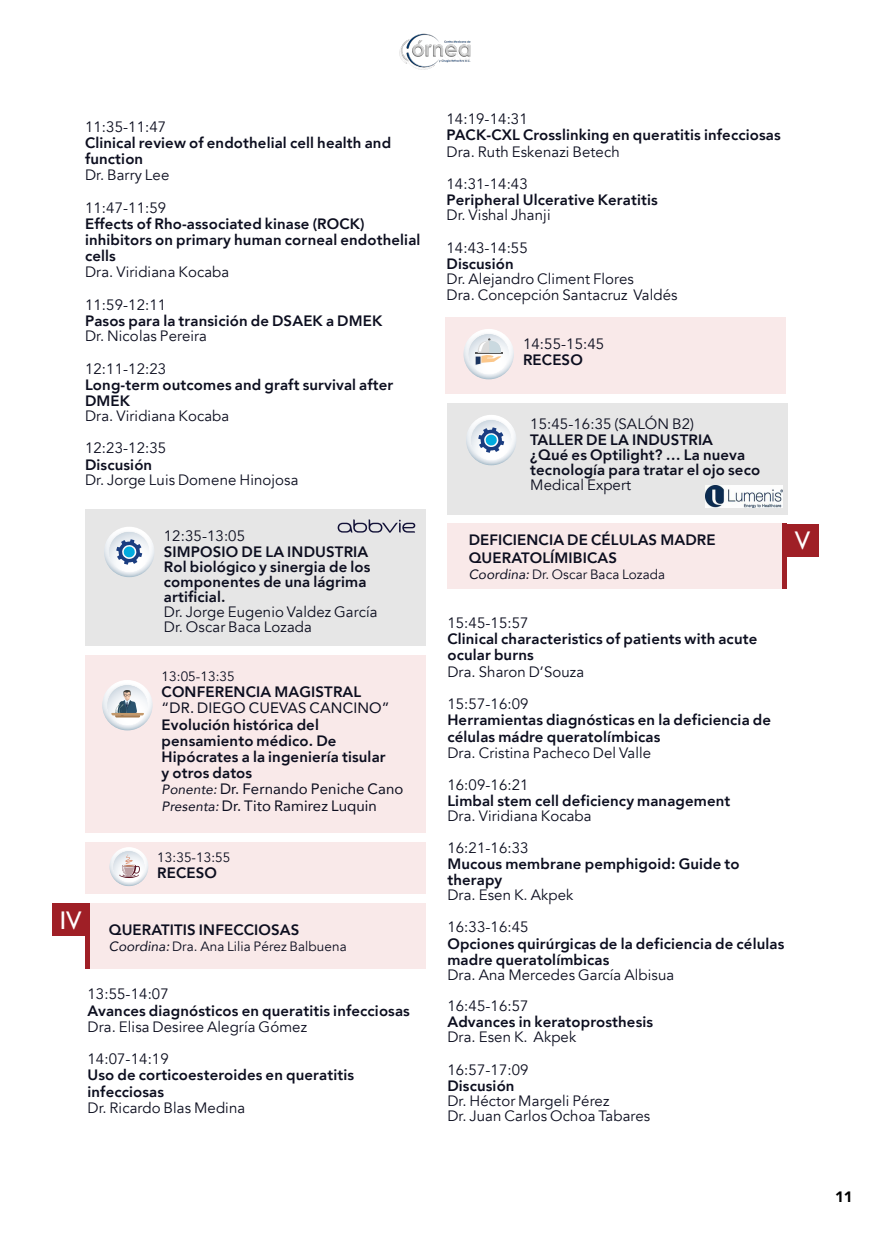
<style>
.page{position:relative;width:893px;height:1234px;background:#fff}
.page>*{position:absolute;margin:0;border:0;box-sizing:border-box;transform-origin:0 0}
.t1{font:25.5px "Gill Sans";color:#fff}
.t2{font:800 15px/16.2px "Avenir";letter-spacing:.01em;color:#0c0e1f}
.t3{font:15px/32.4px "Avenir";letter-spacing:.01em;color:#0c0e1f}
.t4{font:15px "Avenir";letter-spacing:.01em;color:#0c0e1f}
.t5{font:900 15px "Avenir";color:#000}
.t6{font:13.5px "Avenir";letter-spacing:.01em;color:#0c0e1f}
.s1{font-weight:400;font-style:italic;font-size:13.5px}
.s2{font-weight:400}
.s3{font-style:italic}
</style>
<div class="page">
<img style="left:400px;top:33px;width:71px;height:36px">
<div style="left:445px;top:317px;width:341px;height:76px;background:#f9e9e9"></div>
<svg style="left:464px;top:329px;width:50px;height:50px"></svg>
<div style="left:447px;top:523px;width:339px;height:65px;background:#f9e9e9"></div>
<div style="left:782px;top:523px;width:5px;height:65px;background:#9f1f26"></div>
<div style="left:787px;top:524px;width:32px;height:32px;background:#9f1f26"></div>
<div style="left:85px;top:842px;width:341px;height:51px;background:#f9e9e9"></div>
<div style="left:85px;top:655px;width:341px;height:177px;background:#f9e9e9"></div>
<div style="left:85px;top:903px;width:341px;height:65px;background:#f9e9e9"></div>
<div style="left:85px;top:903px;width:5px;height:65px;background:#9f1f26"></div>
<div style="left:53px;top:903px;width:32px;height:32px;background:#9f1f26"></div>
<svg style="left:110px;top:847px;width:38px;height:38px"></svg>
<svg style="left:102px;top:680px;width:50px;height:50px"></svg>
<div style="left:85px;top:509px;width:341px;height:136px;background:#e6e6e6"></div>
<svg style="left:104px;top:527px;width:50px;height:50px"></svg>
<svg style="left:338px;top:519px;width:77px;height:13px"></svg>
<div style="left:447px;top:404px;width:341px;height:111px;background:#e6e6e6"></div>
<svg style="left:466px;top:415px;width:50px;height:50px"></svg>
<img style="left:706px;top:486px;width:76px;height:21px">
<p class="t3" style="left:85px;top:110px;width:83px">11:35-11:47</p>
<p class="t2" style="left:85px;top:134px;width:308px">Clinical review of endothelial cell health and function</p>
<p class="t3" style="left:85px;top:159px;width:86px">Dr. Barry Lee<br>11:47-11:59</p>
<p class="t2" style="left:85px;top:215px;width:337px">Effects of Rho-associated kinase (ROCK) inhibitors on primary human corneal endothelial cells</p>
<p class="t3" style="left:85px;top:256px;width:146px">Dra. Viridiana Kocaba<br>11:59-12:11</p>
<p class="t2" style="left:85px;top:313px;width:299px">Pasos para la transición de DSAEK a DMEK</p>
<p class="t3" style="left:85px;top:320px;width:124px">Dr. Nicolas Pereira<br>12:11-12:23</p>
<p class="t2" style="left:85px;top:376px;width:310px">Long-term outcomes and graft survival after<br>DMEK</p>
<p class="t3" style="left:85px;top:400px;width:146px">Dra. Viridiana Kocaba<br>12:23-12:35</p>
<p class="t2" style="left:85px;top:456px;width:69px">Discusión</p>
<p class="t3" style="left:85px;top:463px;width:215px">Dr. Jorge Luis Domene Hinojosa</p>
<p class="t3" style="left:164px;top:519px;width:83px">12:35-13:05</p>
<p class="t2" style="left:164px;top:544px;width:208px;line-height:15px">SIMPOSIO DE LA INDUSTRIA<br>Rol biológico y sinergia de los componentes de una lágrima artificial.</p>
<p class="t3" style="left:164px;top:604px;width:215px;line-height:15px">Dr. Jorge Eugenio Valdez García<br>Dr. Oscar Baca Lozada</p>
<p class="t6" style="left:162px;top:668px;width:75px">13:05-13:35</p>
<p class="t2" style="left:162px;top:683px;width:201px">CONFERENCIA MAGISTRAL</p>
<p class="t4" style="left:162px;top:696px;width:230px">“DR. DIEGO CUEVAS CANCINO”</p>
<p class="t2" style="left:162px;top:716px;width:243px">Evolución histórica del pensamiento médico. De<br>Hipócrates a la ingeniería tisular<br>y otros datos<br><span class="s1">Ponente:</span> <span class="s2">Dr. Fernando Peniche Cano<br></span><span class="s1">Presenta:</span> <span class="s2">Dr. Tito Ramirez Luquin</span></p>
<p class="t6" style="left:157px;top:849px;width:75px">13:35-13:55</p>
<p class="t2" style="left:157px;top:864px;width:61px">RECESO</p>
<h1 class="t1" style="left:60px;top:905px;width:23px">IV</h1>
<p class="t2" style="left:109px;top:921px;width:192px">QUERATITIS INFECCIOSAS</p>
<p class="t6" style="left:109px;top:937px;width:239px"><span class="s3">Coordina:</span> Dra. Ana Lilia Pérez Balbuena</p>
<p class="t3" style="left:88px;top:978px;width:83px">13:55-14:07</p>
<p class="t2" style="left:88px;top:1002px;width:324px">Avances diagnósticos en queratitis infecciosas</p>
<p class="t3" style="left:88px;top:1010px;width:221px">Dra. Elisa Desiree Alegría Gómez<br>14:07-14:19</p>
<p class="t2" style="left:88px;top:1066px;width:268px">Uso de corticoesteroides en queratitis infecciosas</p>
<p class="t3" style="left:88px;top:1091px;width:159px">Dr. Ricardo Blas Medina</p>
<p class="t3" style="left:446px;top:103px;width:83px">14:19-14:31</p>
<p class="t2" style="left:446px;top:127px;width:336px">PACK-CXL Crosslinking en queratitis infecciosas</p>
<p class="t3" style="left:446px;top:135px;width:175px">Dra. Ruth Eskenazi Betech<br>14:31-14:43</p>
<p class="t2" style="left:446px;top:192px;width:213px">Peripheral Ulcerative Keratitis</p>
<p class="t3" style="left:446px;top:199px;width:106px">Dr. Vishal Jhanji<br>14:43-14:55</p>
<p class="t2" style="left:446px;top:255px;width:69px">Discusión</p>
<p class="t3" style="left:446px;top:271px;width:233px;line-height:16.2px">Dr. Alejandro Climent Flores<br>Dra. Concepción Santacruz Valdés</p>
<p class="t3" style="left:523px;top:327px;width:83px">14:55-15:45</p>
<p class="t2" style="left:523px;top:351px;width:61px">RECESO</p>
<p class="t3" style="left:530px;top:407px;width:165px">15:45-16:35 (SALÓN B2)</p>
<p class="t2" style="left:530px;top:432px;width:231px;line-height:15px">TALLER DE LA INDUSTRIA<br>¿Qué es Optilight? … La nueva tecnología para tratar el ojo seco</p>
<p class="t3" style="left:530px;top:469px;width:102px">Medical Expert</p>
<p class="t2" style="left:469px;top:531px;width:248px;line-height:18px">DEFICIENCIA DE CÉLULAS MADRE<br>QUERATOLÍMIBICAS</p>
<p class="t6" style="left:469px;top:566px;width:198px"><span class="s3">Coordina:</span> Dr. Oscar Baca Lozada</p>
<p class="t3" style="left:447px;top:607px;width:83px">15:45-15:57</p>
<p class="t2" style="left:447px;top:631px;width:311px">Clinical characteristics of patients with acute ocular burns</p>
<p class="t3" style="left:447px;top:655px;width:138px">Dra. Sharon D’Souza<br>15:57-16:09</p>
<p class="t2" style="left:447px;top:712px;width:325px">Herramientas diagnósticas en la deficiencia de células mádre queratolímbicas</p>
<p class="t3" style="left:447px;top:736px;width:205px">Dra. Cristina Pacheco Del Valle<br>16:09-16:21</p>
<p class="t2" style="left:447px;top:793px;width:285px">Limbal stem cell deficiency management</p>
<p class="t3" style="left:447px;top:800px;width:146px;line-height:31.2px">Dra. Viridiana Kocaba<br>16:21-16:33</p>
<p class="t2" style="left:447px;top:855px;width:294px">Mucous membrane pemphigoid: Guide to therapy</p>
<p class="t3" style="left:447px;top:878px;width:128px">Dra. Esen K. Akpek<br>16:33-16:45</p>
<p class="t2" style="left:447px;top:935px;width:338px">Opciones quirúrgicas de la deficiencia de células madre queratolímbicas</p>
<p class="t3" style="left:447px;top:959px;width:228px;line-height:31.2px">Dra. Ana Mercedes García Albisua<br>16:45-16:57</p>
<p class="t2" style="left:447px;top:1013px;width:207px">Advances in keratoprosthesis</p>
<p class="t3" style="left:447px;top:1021px;width:130px">Dra. Esen K. Akpek<br>16:57-17:09</p>
<p class="t2" style="left:447px;top:1077px;width:69px">Discusión</p>
<p class="t3" style="left:447px;top:1093px;width:204px;line-height:15px">Dr. Héctor Margeli Pérez<br>Dr. Juan Carlos Ochoa Tabares</p>
<h1 class="t1" style="left:795px;top:525px;width:17px">V</h1>
<p class="t5" style="left:835px;top:1183px;width:19px">11</p>
</div>
